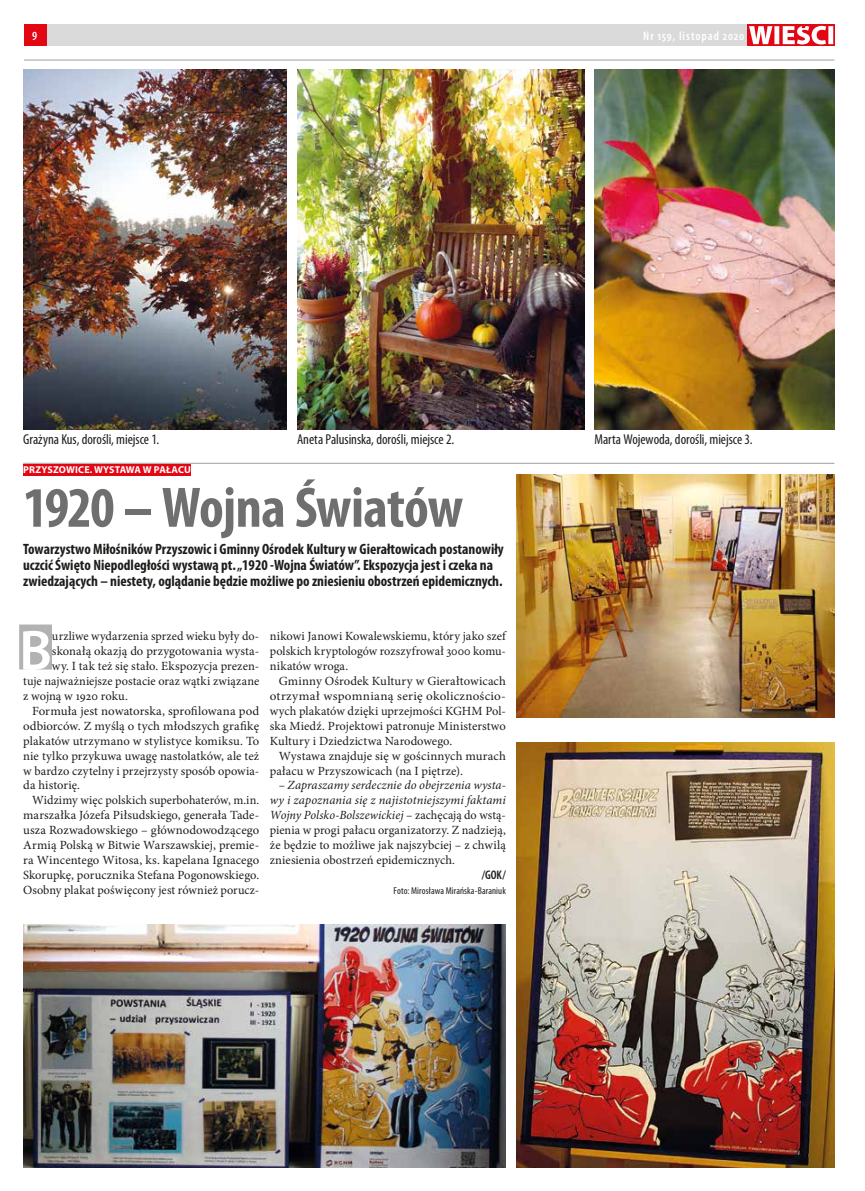
<style>
.page{position:relative;width:865px;height:1191px;background:#fff}
.page>*{position:absolute;margin:0;border:0;box-sizing:border-box;transform-origin:0 0}
.t1{font:700 condensed 57.5px "Myriad Pro";letter-spacing:-.015em;color:#706f6f}
.t2{font:600 57px "Myriad Pro";color:#fff}
.t3{font:700 condensed 15px/16.2px "Myriad Pro";color:#1d1d1b}
.t4{font:condensed 14.38px "Myriad Pro";letter-spacing:-.005em;color:#1d1d1b}
.t5{font:12.5px/15px "Minion Pro";letter-spacing:.005em;color:#1d1d1b;text-align:justify}
.t6{font:600 condensed 12.5px "Myriad Pro";letter-spacing:.075em;color:#fff}
.t7{font:600 condensed 12.5px "Myriad Pro";color:#1d1d1b}
.t8{font:condensed 10px "Myriad Pro";letter-spacing:.01em;color:#1d1d1b}
.t9{font:700 10px "Myriad Pro";letter-spacing:.02em;color:#fff}
.s1{font-style:italic}
</style>
<div class="page">
<div style="left:23px;top:25px;width:811px;height:21px;background:#dadada"></div>
<svg style="left:747px;top:25px;width:87px;height:21px"></svg>
<svg style="left:749px;top:26px;width:84px;height:18px;background:#f3979c"></svg>
<div style="left:23px;top:25px;width:23px;height:21px;background:#e30613"></div>
<hr style="left:0;top:60px;width:834px;height:1px;background:#9d9d9c">
<div style="left:23px;top:464px;width:168px;height:12px;background:#e30613"></div>
<hr style="left:23px;top:463px;width:811px;height:1px;background:#9d9d9c">
<div style="left:19px;top:624px;width:33px;height:45px;background:#b3b2b2"></div>
<img style="left:23px;top:924px;width:483px;height:243px">
<img style="left:516px;top:475px;width:318px;height:242px">
<img style="left:516px;top:742px;width:318px;height:425px">
<div style="left:0;top:0;width:23px;height:100px;background:#fff"></div>
<img style="left:23px;top:70px;width:263px;height:359px">
<img style="left:297px;top:70px;width:288px;height:359px">
<img style="left:594px;top:70px;width:240px;height:359px">
<p class="t6" style="left:32px;top:28px;width:7px">9</p>
<p class="t6" style="left:643px;top:28px;width:102px">Nr 159, listopad 2020</p>
<p class="t4" style="left:23px;top:431px;width:137px">Grażyna Kus, dorośli, miejsce 1.</p>
<p class="t4" style="left:297px;top:431px;width:159px">Aneta Palusinska, dorośli, miejsce 2.</p>
<p class="t4" style="left:594px;top:431px;width:160px">Marta Wojewoda, dorośli, miejsce 3.</p>
<p class="t9" style="left:23px;top:463px;width:169px">PRZYSZOWICE. WYSTAWA W PAŁACU</p>
<h1 class="t1" style="left:23px;top:471px;width:441px">1920 – Wojna Światów</h1>
<p class="t3" style="left:23px;top:540px;width:482px">Towarzystwo Miłośników Przyszowic i Gminny Ośrodek Kultury w Gierałtowicach postanowiły uczcić Święto Niepodległości wystawą pt. „1920 -Wojna Światów”. Ekspozycja jest i czeka na zwiedzających – niestety, oglądanie będzie możliwe po zniesieniu obostrzeń epidemicznych.</p>
<h2 class="t2" style="left:19px;top:614px;width:34px">B</h2>
<p class="t5" style="left:52px;top:628px;width:209px">urzliwe wydarzenia sprzed wieku były do-</p>
<p class="t5" style="left:52px;top:643px;width:209px">skonałą okazją do przygotowania wysta-</p>
<p class="t5" style="left:52px;top:658px;width:209px">wy. I tak też się stało. Ekspozycja prezen-</p>
<p class="t5" style="left:23px;top:673px;width:237px">tuje najważniejsze postacie oraz wątki związane</p>
<p class="t5" style="left:23px;top:688px;width:106px">z wojną w 1920 roku.</p>
<p class="t5" style="left:32px;top:703px;width:229px">Formuła jest nowatorska, sprofilowana pod</p>
<p class="t5" style="left:23px;top:718px;width:237px">odbiorców. Z myślą o tych młodszych grafikę</p>
<p class="t5" style="left:23px;top:733px;width:237px">plakatów utrzymano w stylistyce komiksu. To</p>
<p class="t5" style="left:23px;top:748px;width:237px">nie tylko przykuwa uwagę nastolatków, ale też</p>
<p class="t5" style="left:23px;top:763px;width:237px">w bardzo czytelny i przejrzysty sposób opowia-</p>
<p class="t5" style="left:23px;top:778px;width:58px">da historię.</p>
<p class="t5" style="left:32px;top:793px;width:229px">Widzimy więc polskich superbohaterów, m.in.</p>
<p class="t5" style="left:23px;top:808px;width:237px">marszałka Józefa Piłsudskiego, generała Tade-</p>
<p class="t5" style="left:23px;top:823px;width:237px">usza Rozwadowskiego – głównodowodzącego</p>
<p class="t5" style="left:23px;top:838px;width:237px">Armią Polską w Bitwie Warszawskiej, premie-</p>
<p class="t5" style="left:23px;top:853px;width:237px">ra Wincentego Witosa, ks. kapelana Ignacego</p>
<p class="t5" style="left:23px;top:868px;width:237px">Skorupkę, porucznika Stefana Pogonowskiego.</p>
<p class="t5" style="left:23px;top:883px;width:237px">Osobny plakat poświęcony jest również porucz-</p>
<p class="t5" style="left:270px;top:628px;width:237px">nikowi Janowi Kowalewskiemu, który jako szef polskich kryptologów rozszyfrował 3000 komu&shy;nikatów wroga.</p>
<p class="t5" style="left:270px;top:673px;width:237px;text-indent:9px">Gminny Ośrodek Kultury w Gierałtowicach otrzymał wspomnianą serię okolicznościo&shy;wych plakatów dzięki uprzejmości KGHM Pol&shy;ska Miedź. Projektowi patronuje Ministerstwo Kultury i Dziedzictwa Narodowego.</p>
<p class="t5" style="left:270px;top:748px;width:237px;text-indent:9px">Wystawa znajduje się w gościnnych murach pałacu w Przyszowicach (na I piętrze).</p>
<p class="t5" style="left:270px;top:778px;width:237px;text-indent:9px"><span class="s1">– Zapraszamy serdecznie do obejrzenia wysta&shy;wy i zapoznania się z najistotniejszymi faktami Wojny Polsko-Bolszewickiej</span> – zachęcają do wstą&shy;pienia w progi pałacu organizatorzy. Z nadzieją, że będzie to możliwe jak najszybciej – z chwilą zniesienia obostrzeń epidemicznych.</p>
<p class="t7" style="left:481px;top:867px;width:26px">/GOK/</p>
<p class="t8" style="left:393px;top:885px;width:114px">Foto: Mirosława Mirańska-Baraniuk</p>
</div>
